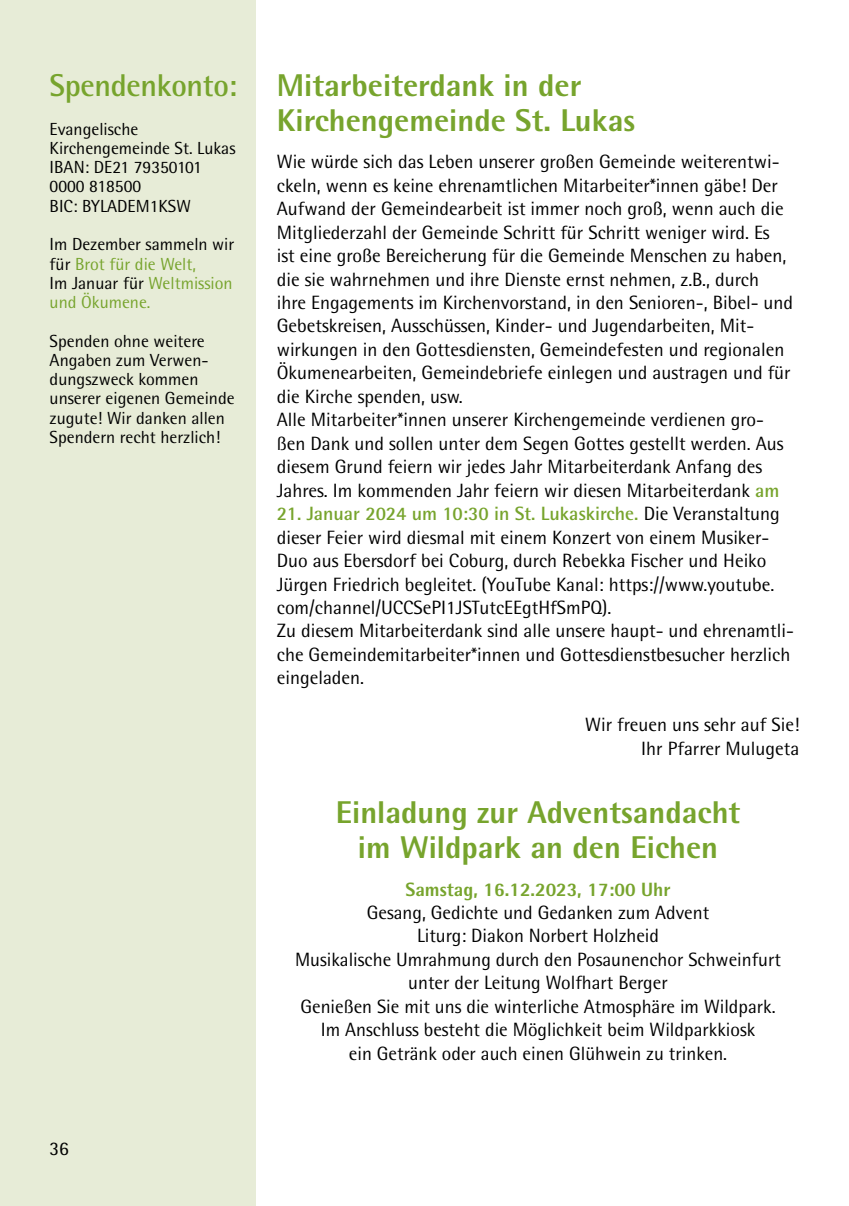
<style>
.page{position:relative;width:849px;height:1206px;background:#fff}
.page>*{position:absolute;margin:0;border:0;box-sizing:border-box;transform-origin:0 0}
.Überschrift{font:800 31.5px/35px "Rotis Semi Sans Std";color:#77a42d}
.Überschrift-2{font:700 31.5px "Rotis Semi Sans Std";letter-spacing:-.01em;color:#77a42d}
.Fließtext{font:19.25px/23.4px "Rotis Semi Sans Std";color:#000}
.Fließtext-2{font:800 19.25px "Rotis Semi Sans Std";color:#77a42d}
.Termine{font:17.5px/19.2px "Rotis Semi Sans Std";color:#000}
.Termine-2{font:17.5px/19.2px "Rotis Semi Sans Std";color:#77a42d}
.s1{color:#77a42d}
.s2{color:#000}
.s3{font-weight:700;color:#77a42d}
</style>
<div class="page">
<div style="left:0;top:0;width:255px;height:1205px;background:#e7ecd7"></div>
<p class="Überschrift-2" style="left:50px;top:66px;width:189px">Spendenkonto:</p>
<p class="Termine" style="left:50px;top:119px;width:187px">Evangelische<br>Kirchengemeinde St. Lukas</p>
<p class="Termine" style="left:50px;top:157px;width:154px">IBAN: DE21 79350101<br>0000 818500</p>
<p class="Termine" style="left:50px;top:196px;width:143px">BIC: BYLADEM1KSW</p>
<p class="Termine" style="left:50px;top:234px;width:186px">Im Dezember sammeln wir für <span class="s1">Brot für die Welt,</span></p>
<p class="Termine-2" style="left:50px;top:273px;width:184px"><span class="s2">Im Januar für</span> Weltmission und Ökumene.</p>
<p class="Termine" style="left:50px;top:331px;width:186px">Spenden ohne weitere<br>Angaben zum Verwen&shy;dungszweck kommen unserer eigenen Gemeinde zugute! Wir danken allen<br>Spendern recht herzlich!</p>
<p class="Fließtext" style="left:50px;top:1136px;width:21px">36</p>
<p class="Überschrift" style="left:277px;top:67px;width:360px">Mitarbeiterdank in der<br>Kirchengemeinde St. Lukas</p>
<p class="Fließtext" style="left:277px;top:150px;width:517px">Wie würde sich das Leben unserer großen Gemeinde weiterentwi&shy;ckeln, wenn es keine ehrenamtlichen Mitarbeiter*innen gäbe! Der Aufwand der Gemeindearbeit ist immer noch groß, wenn auch die Mitgliederzahl der Gemeinde Schritt für Schritt weniger wird. Es<br>ist eine große Bereicherung für die Gemeinde Menschen zu haben, die sie wahrnehmen und ihre Dienste ernst nehmen, z.B., durch ihre Engagements im Kirchenvorstand, in den Senioren-, Bibel- und Gebetskreisen, Ausschüssen, Kinder- und Jugendarbeiten, Mit&shy;wirkungen in den Gottesdiensten, Gemeindefesten und regionalen Ökumenearbeiten, Gemeindebriefe einlegen und austragen und für die Kirche spenden, usw.</p>
<p class="Fließtext" style="left:277px;top:408px;width:508px">Alle Mitarbeiter*innen unserer Kirchengemeinde verdienen gro&shy;ßen Dank und sollen unter dem Segen Gottes gestellt werden. Aus diesem Grund feiern wir jedes Jahr Mitarbeiterdank Anfang des Jahres. Im kommenden Jahr feiern wir diesen Mitarbeiterdank <span class="s3">am</span></p>
<p class="Fließtext" style="left:277px;top:502px;width:504px"><span class="s3">21. Januar 2024 um 10:30 in St. Lukaskirche.</span> Die Veranstaltung dieser Feier wird diesmal mit einem Konzert von einem Musiker-Duo aus Ebersdorf bei Coburg, durch Rebekka Fischer und Heiko Jürgen Friedrich begleitet. (YouTube Kanal: https://www.youtube. com/channel/UCCSePI1JSTutcEEgtHfSmPQ).</p>
<p class="Fließtext" style="left:277px;top:619px;width:518px">Zu diesem Mitarbeiterdank sind alle unsere haupt- und ehrenamtli&shy;che Gemeindemitarbeiter*innen und Gottesdienstbesucher herzlich eingeladen.</p>
<p class="Fließtext" style="left:585px;top:713px;width:215px">Wir freuen uns sehr auf Sie!</p>
<p class="Fließtext" style="left:641px;top:736px;width:159px">Ihr Pfarrer Mulugeta</p>
<p class="Überschrift" style="left:336px;top:794px;width:406px">Einladung zur Adventsandacht</p>
<p class="Überschrift" style="left:358px;top:829px;width:361px">im Wildpark an den Eichen</p>
<p class="Fließtext-2" style="left:405px;top:876px;width:266px">Samstag, 16.12.2023, 17:00 Uhr</p>
<p class="Fließtext" style="left:367px;top:900px;width:344px">Gesang, Gedichte und Gedanken zum Advent</p>
<p class="Fließtext" style="left:417px;top:924px;width:243px">Liturg: Diakon Norbert Holzheid</p>
<p class="Fließtext" style="left:295px;top:947px;width:487px">Musikalische Umrahmung durch den Posaunenchor Schweinfurt</p>
<p class="Fließtext" style="left:408px;top:971px;width:261px">unter der Leitung Wolfhart Berger</p>
<p class="Fließtext" style="left:300px;top:994px;width:476px">Genießen Sie mit uns die winterliche Atmosphäre im Wildpark.</p>
<p class="Fließtext" style="left:321px;top:1017px;width:435px">Im Anschluss besteht die Möglichkeit beim Wildparkkiosk</p>
<p class="Fließtext" style="left:349px;top:1041px;width:379px">ein Getränk oder auch einen Glühwein zu trinken.</p>
</div>
